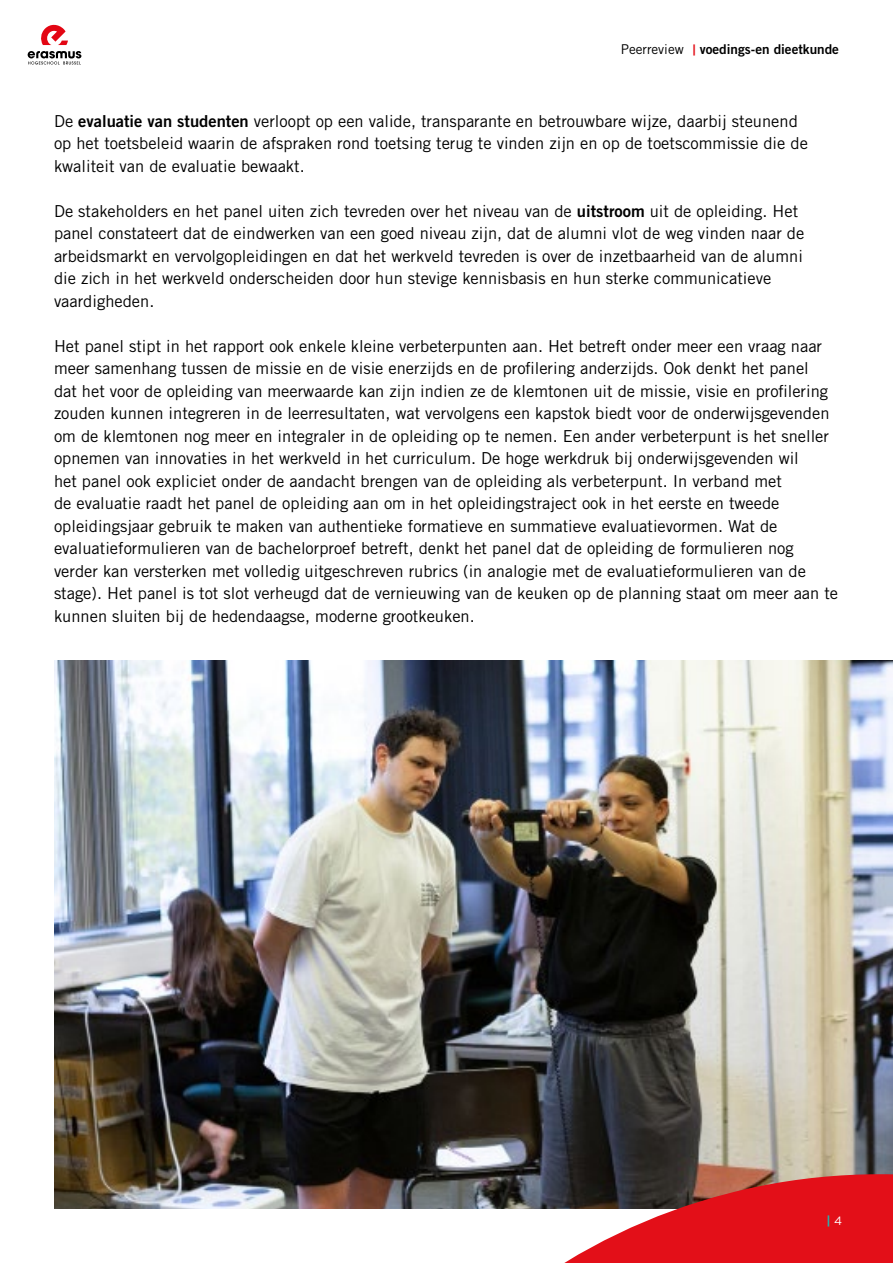
<style>
.page{position:relative;width:893px;height:1263px;background:#fff}
.page>*{position:absolute;margin:0;border:0;box-sizing:border-box;transform-origin:0 0}
.t1{font:16.5px/22.5px "Trade Gothic LT Std";color:#000}
.t2{font:13.5px "Trade Gothic LT Std Bd 2";color:#000}
.t3{font:700 12px "Gotham";color:#25b4b1}
.s1{font-family:"Trade Gothic LT Std"}
.s2{font-family:"Gotham";font-weight:700;font-size:12px;color:#e30f18}
.s3{font-family:"Trade Gothic LT Std Bd 2"}
.s4{font-weight:400;color:#fff}
</style>
<div class="page">
<svg style="left:41px;top:24px;width:27px;height:21px"></svg>
<svg style="left:28px;top:51px;width:53px;height:14px"></svg>
<img style="left:54px;top:661px;width:839px;height:548px">
<svg style="left:274px;top:1174px;width:619px;height:89px"></svg>
<p class="t2" style="left:621px;top:41px;width:220px"><span class="s1">Peerreview</span> <span class="s2">|</span> voedings-en dieetkunde</p>
<p class="t1" style="left:54px;top:109px;width:755px">De <span class="s3">evaluatie van studenten</span> verloopt op een valide, transparante en betrouwbare wijze, daarbij steunend op het toetsbeleid waarin de afspraken rond toetsing terug te vinden zijn en op de toetscommissie die de kwaliteit van de evaluatie bewaakt.</p>
<p class="t1" style="left:54px;top:199px;width:752px">De stakeholders en het panel uiten zich tevreden over het niveau van de <span class="s3">uitstroom</span> uit de opleiding. Het panel constateert dat de eindwerken van een goed niveau zijn, dat de alumni vlot de weg vinden naar de arbeidsmarkt en vervolgopleidingen en dat het werkveld tevreden is over de inzetbaarheid van de alumni die zich in het werkveld onderscheiden door hun stevige kennisbasis en hun sterke communicatieve vaardigheden.</p>
<p class="t1" style="left:54px;top:334px;width:786px">Het panel stipt in het rapport ook enkele kleine verbeterpunten aan. Het betreft onder meer een vraag naar meer samenhang tussen de missie en de visie enerzijds en de profilering anderzijds. Ook denkt het panel<br>dat het voor de opleiding van meerwaarde kan zijn indien ze de klemtonen uit de missie, visie en profilering zouden kunnen integreren in de leerresultaten, wat vervolgens een kapstok biedt voor de onderwijsgevenden om de klemtonen nog meer en integraler in de opleiding op te nemen. Een ander verbeterpunt is het sneller opnemen van innovaties in het werkveld in het curriculum. De hoge werkdruk bij onderwijsgevenden wil<br>het panel ook expliciet onder de aandacht brengen van de opleiding als verbeterpunt. In verband met<br>de evaluatie raadt het panel de opleiding aan om in het opleidingstraject ook in het eerste en tweede opleidingsjaar gebruik te maken van authentieke formatieve en summatieve evaluatievormen. Wat de evaluatieformulieren van de bachelorproef betreft, denkt het panel dat de opleiding de formulieren nog verder kan versterken met volledig uitgeschreven rubrics (in analogie met de evaluatieformulieren van de stage). Het panel is tot slot verheugd dat de vernieuwing van de keuken op de planning staat om meer aan te kunnen sluiten bij de hedendaagse, moderne grootkeuken.</p>
<p class="t3" style="left:826px;top:1213px;width:17px">| <span class="s4">4</span></p>
</div>
